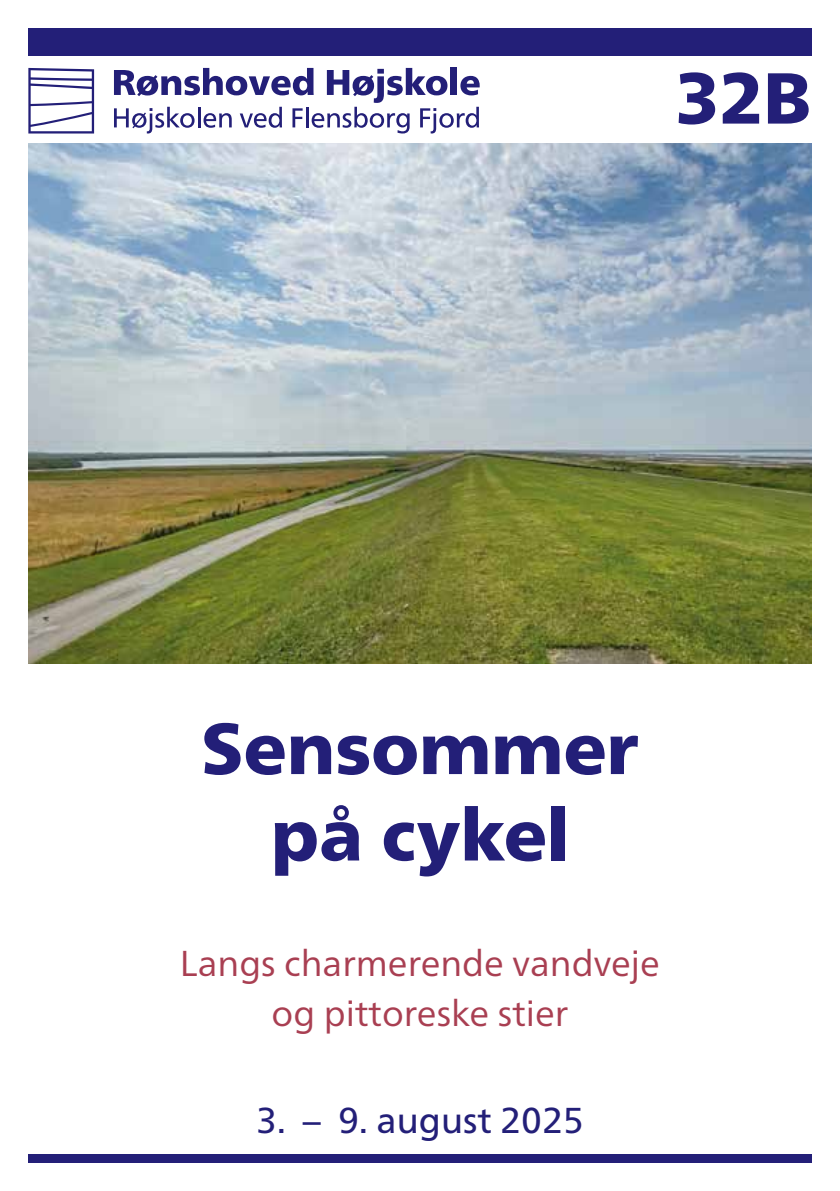
<style>
.page{position:relative;width:840px;height:1191px;background:#fff}
.page>*{position:absolute;margin:0;border:0;box-sizing:border-box;transform-origin:0 0}
.t1{font:900 72px/86.4px "Frutiger Neue LT Pro";color:#231f78;text-align:center}
.t2{font:36px/50px "Frutiger Neue LT Pro";color:#a93f52;text-align:center}
.t3{font:36px "Frutiger Neue LT Pro";color:#231f78}
</style>
<div class="page">
<img style="left:28px;top:144px;width:783px;height:519px">
<div style="left:28px;top:1154px;width:783px;height:8px;background:#231f78"></div>
<div style="left:28px;top:28px;width:783px;height:28px;background:#231f78"></div>
<svg style="left:114px;top:68px;width:365px;height:65px"></svg>
<svg style="left:28px;top:68px;width:66px;height:65px"></svg>
<h1 class="t1" style="left:675px;top:54px;width:138px">32B</h1>
<h1 class="t1" style="left:201px;top:705px;width:438px">Sensommer på cykel</h1>
<p class="t2" style="left:180px;top:938px;width:481px">Langs charmerende vandveje og pittoreske stier</p>
<p class="t3" style="left:256px;top:1098px;width:329px">3. – 9. august 2025</p>
</div>
